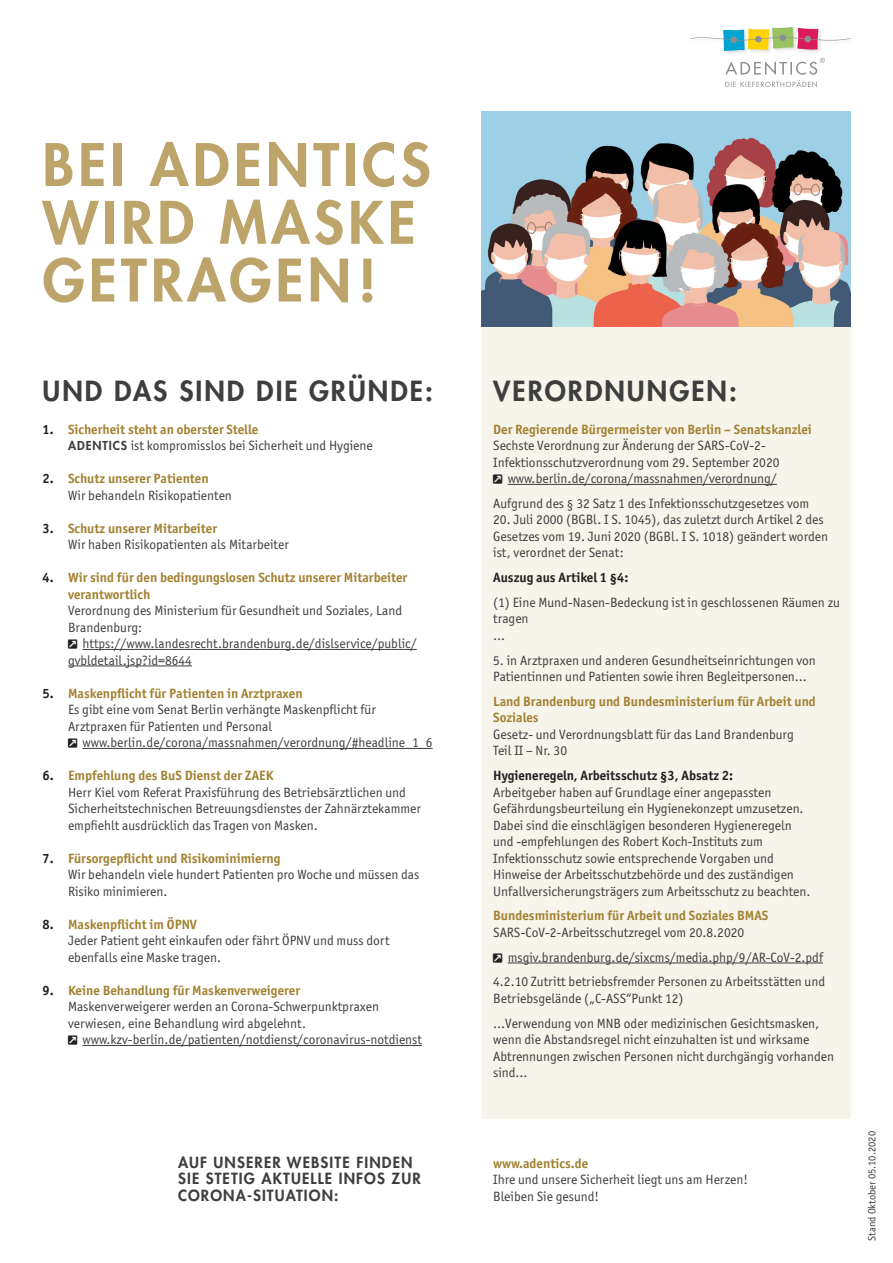
<style>
.page{position:relative;width:893px;height:1263px;background:#fff}
.page>*{position:absolute;margin:0;border:0;box-sizing:border-box;transform-origin:0 0}
.t1{font:800 57px/57.8px "Futura LT Pro";letter-spacing:.075em;color:#bda46a}
.t2{font:800 27px "Futura LT Pro";letter-spacing:.075em;color:#3e3e3f}
.t3{font:800 15px/16.5px "Futura LT Pro";letter-spacing:.075em;color:#3e3e3f}
.t4{font:13.5px/16.5px "Officina Sans ITC Pro";color:#3e3e3f}
.t5{font:700 13.5px/16.5px "Officina Sans ITC Pro";color:#a28232}
.t6{font:700 13.5px "Officina Sans ITC Pro";color:#231f20}
.t7{font:10.5px "Officina Sans ITC Pro";color:#3e3e3f}
.s1{font-weight:700;color:#231f20}
.s2{font-weight:700;color:#a28232}
.s3{font-family:"Futura LT Pro";font-weight:800;font-size:12px}
.s4{color:#231f20}
</style>
<div class="page">
<div style="left:482px;top:326px;width:368px;height:792px;background:#f6f4eb"></div>
<hr style="left:82px;top:649px;width:335px;height:1px;background:#3e3e3f">
<hr style="left:68px;top:666px;width:124px;height:1px;background:#3e3e3f">
<hr style="left:82px;top:748px;width:351px;height:1px;background:#3e3e3f">
<hr style="left:82px;top:1045px;width:340px;height:1px;background:#3e3e3f">
<hr style="left:508px;top:484px;width:269px;height:1px;background:#3e3e3f">
<hr style="left:508px;top:963px;width:315px;height:1px;background:#3e3e3f">
<div style="left:689px;top:25px;width:166px;height:30px;background:#231f20;opacity:.15"></div>
<svg style="left:690px;top:27px;width:160px;height:24px"></svg>
<svg style="left:725px;top:58px;width:100px;height:29px"></svg>
<img style="left:482px;top:112px;width:368px;height:214px">
<h1 class="t1" style="left:43px;top:134px;width:390px">BEI ADENTICS<br>WIRD MASKE<br>GETRAGEN!</h1>
<h2 class="t2" style="left:43px;top:370px;width:392px">UND DAS SIND DIE GRÜNDE:</h2>
<p class="t4" style="left:68px;top:421px;width:306px;text-indent:-26px"><span class="s1">1.</span> <span class="s2">Sicherheit steht an oberster Stelle<br></span><span class="s3">ADENTICS</span> ist kompromisslos bei Sicherheit und Hygiene</p>
<p class="t4" style="left:68px;top:470px;width:165px;text-indent:-26px"><span class="s1">2.</span> <span class="s2">Schutz unserer Patienten<br></span>Wir behandeln Risikopatienten</p>
<p class="t4" style="left:68px;top:520px;width:222px;text-indent:-26px"><span class="s1">3.</span> <span class="s2">Schutz unserer Mitarbeiter<br></span>Wir haben Risikopatienten als Mitarbeiter</p>
<p class="t5" style="left:68px;top:569px;width:341px;text-indent:-26px"><span class="s4">4.</span> Wir sind für den bedingungslosen Schutz unserer Mitarbeiter verantwortlich</p>
<p class="t4" style="left:68px;top:602px;width:336px">Verordnung des Ministerium für Gesundheit und Soziales, Land<br>Brandenburg:</p>
<p class="t4" style="left:68px;top:635px;width:350px;text-indent:14px">https://www.landesrecht.brandenburg.de/dislservice/public/ gvbldetail.jsp?id=8644</p>
<p class="t4" style="left:68px;top:685px;width:309px;text-indent:-26px"><span class="s1">5.</span> <span class="s2">Maskenpflicht für Patienten in Arztpraxen<br></span>Es gibt eine vom Senat Berlin verhängte Maskenpflicht für<br>Arztpraxen für Patienten und Personal</p>
<p class="t4" style="left:82px;top:734px;width:352px">www.berlin.de/corona/massnahmen/verordnung/#headline_1_6</p>
<p class="t4" style="left:68px;top:767px;width:354px;text-indent:-26px"><span class="s1">6.</span> <span class="s2">Empfehlung des BuS Dienst der ZAEK<br></span>Herr Kiel vom Referat Praxisführung des Betriebsärztlichen und Sicherheitstechnischen Betreuungsdienstes der Zahnärztekammer empfiehlt ausdrücklich das Tragen von Masken.</p>
<p class="t4" style="left:68px;top:850px;width:353px;text-indent:-26px"><span class="s1">7.</span> <span class="s2">Fürsorgepflicht und Risikominimierng<br></span>Wir behandeln viele hundert Patienten pro Woche und müssen das<br>Risiko minimieren.</p>
<p class="t4" style="left:68px;top:916px;width:323px;text-indent:-26px"><span class="s1">8.</span> <span class="s2">Maskenpflicht im ÖPNV<br></span>Jeder Patient geht einkaufen oder fährt ÖPNV und muss dort ebenfalls eine Maske tragen.</p>
<p class="t4" style="left:68px;top:982px;width:313px;text-indent:-26px"><span class="s1">9.</span> <span class="s2">Keine Behandlung für Maskenverweigerer<br></span>Maskenverweigerer werden an Corona-Schwerpunktpraxen verwiesen, eine Behandlung wird abgelehnt.</p>
<p class="t4" style="left:82px;top:1031px;width:341px">www.kzv-berlin.de/patienten/notdienst/coronavirus-notdienst</p>
<h2 class="t2" style="left:493px;top:370px;width:245px">VERORDNUNGEN:</h2>
<p class="t5" style="left:493px;top:421px;width:320px">Der Regierende Bürgermeister von Berlin – Senatskanzlei</p>
<p class="t4" style="left:493px;top:437px;width:274px">Sechste Verordnung zur Änderung der SARS-CoV-2-</p>
<p class="t4" style="left:493px;top:454px;width:288px">Infektionsschutzverordnung vom 29. September 2020</p>
<p class="t4" style="left:508px;top:470px;width:271px">www.berlin.de/corona/massnahmen/verordnung/</p>
<p class="t4" style="left:493px;top:495px;width:318px">Aufgrund des § 32 Satz 1 des Infektionsschutzgesetzes vom</p>
<p class="t4" style="left:493px;top:511px;width:336px">20. Juli 2000 (BGBl. I S. 1045), das zuletzt durch Artikel 2 des<br>Gesetzes vom 19. Juni 2020 (BGBl. I S. 1018) geändert worden ist, verordnet der Senat:</p>
<p class="t6" style="left:493px;top:569px;width:137px">Auszug aus Artikel 1 §4:</p>
<p class="t4" style="left:493px;top:594px;width:348px">(1) Eine Mund-Nasen-Bedeckung ist in geschlossenen Räumen zu tragen<br>…</p>
<p class="t4" style="left:493px;top:652px;width:324px">5. in Arztpraxen und anderen Gesundheitseinrichtungen von<br>Patientinnen und Patienten sowie ihren Begleitpersonen...</p>
<p class="t5" style="left:493px;top:693px;width:324px">Land Brandenburg und Bundesministerium für Arbeit und<br>Soziales</p>
<p class="t4" style="left:493px;top:726px;width:302px">Gesetz- und Verordnungsblatt für das Land Brandenburg<br>Teil II – Nr. 30</p>
<p class="t6" style="left:493px;top:767px;width:241px">Hygieneregeln, Arbeitsschutz §3, Absatz 2:</p>
<p class="t4" style="left:493px;top:784px;width:319px">Arbeitgeber haben auf Grundlage einer angepassten Gefährdungsbeurteilung ein Hygienekonzept umzusetzen.<br>Dabei sind die einschlägigen besonderen Hygieneregeln und -empfehlungen des Robert Koch-Instituts zum Infektionsschutz sowie entsprechende Vorgaben und Hinweise der Arbeitsschutzbehörde und des zuständigen Unfallversicherungsträgers zum Arbeitsschutz zu beachten.</p>
<p class="t5" style="left:493px;top:907px;width:277px">Bundesministerium für Arbeit und Soziales BMAS</p>
<p class="t4" style="left:493px;top:924px;width:253px">SARS-CoV-2-Arbeitsschutzregel vom 20.8.2020</p>
<p class="t4" style="left:508px;top:949px;width:317px">msgiv.brandenburg.de/sixcms/media.php/9/AR-CoV-2.pdf</p>
<p class="t4" style="left:493px;top:973px;width:333px">4.2.10 Zutritt betriebsfremder Personen zu Arbeitsstätten und</p>
<p class="t4" style="left:493px;top:986px;width:327px;line-height:24.8px">Betriebsgelände („C-ASS“Punkt 12)<br>…Verwendung von MNB oder medizinischen Gesichtsmasken,</p>
<p class="t4" style="left:493px;top:1031px;width:342px">wenn die Abstandsregel nicht einzuhalten ist und wirksame<br>Abtrennungen zwischen Personen nicht durchgängig vorhanden sind…</p>
<p class="t3" style="left:178px;top:1153px;width:244px">AUF UNSERER WEBSITE FINDEN<br>SIE STETIG AKTUELLE INFOS ZUR<br>CORONA-SITUATION:</p>
<p class="t5" style="left:493px;top:1155px;width:97px">www.adentics.de</p>
<p class="t4" style="left:493px;top:1171px;width:256px">Ihre und unsere Sicherheit liegt uns am Herzen!<br>Bleiben Sie gesund!</p>
<p class="t7" style="left:866px;top:1241px;width:111px;rotate:-90deg">Stand Oktober 05.10.2020</p>
</div>
